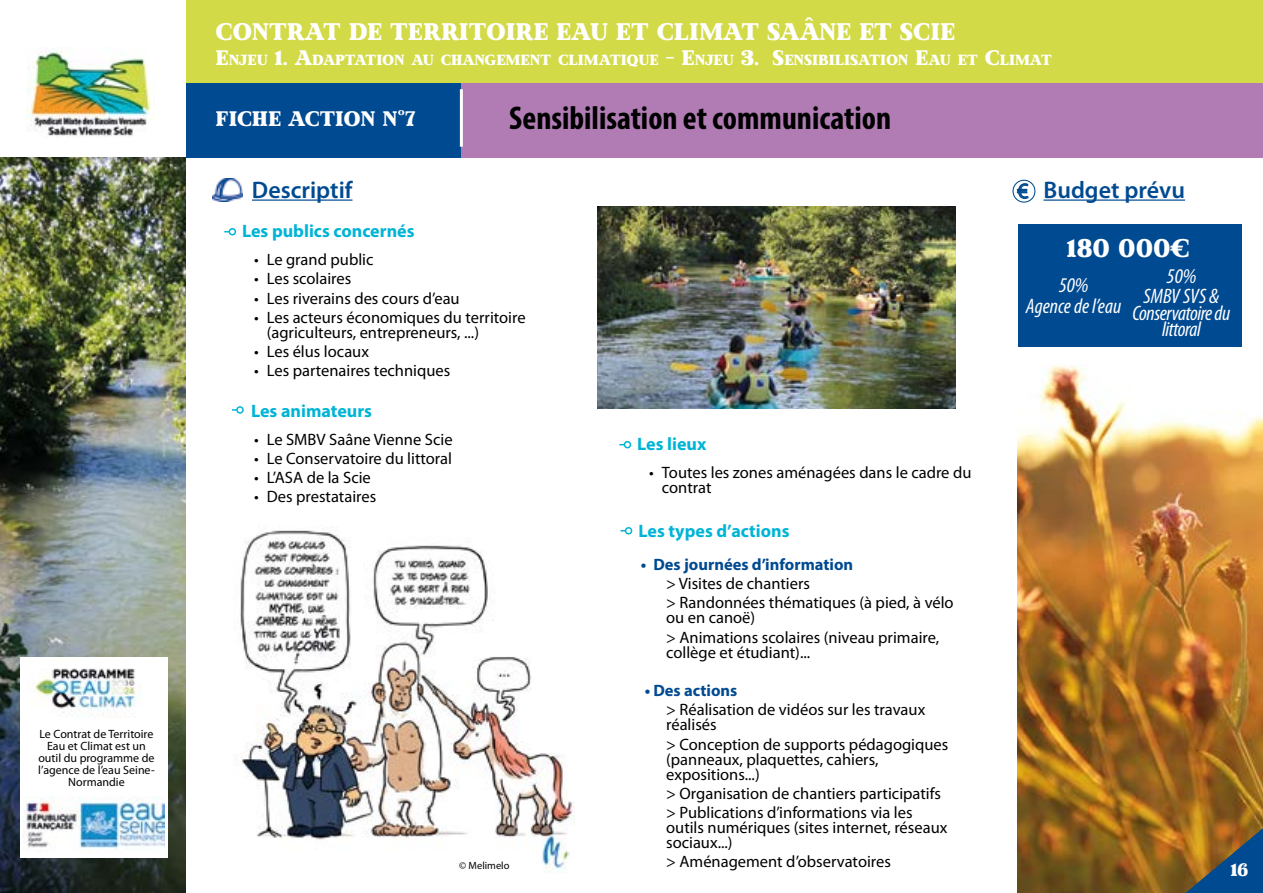
<style>
.page{position:relative;width:1263px;height:893px;background:#fff}
.page>*{position:absolute;margin:0;border:0;box-sizing:border-box;transform-origin:0 0}
.t1{font:700 condensed 33px "Myriad Pro";color:#000}
.t2{font:25.5px "Made Winter Solid";color:#fff}
.t3{font:24px "Made Winter Solid";letter-spacing:-.01em;color:#fff}
.t4{font:600 24px "Myriad Pro";color:#004a91}
.t5{font:italic condensed 21px/20.7px "Myriad Pro";color:#fff;text-align:center}
.t6{font:italic condensed 21px/16.5px "Myriad Pro";letter-spacing:-.02em;color:#fff;text-align:center}
.t7{font:21px "Made Winter Solid";letter-spacing:-.01em;color:#fff}
.t8{font:700 18px "Myriad Pro";color:#00b4d6}
.t9{font:18px "Made Winter Solid";color:#fff}
.t10{font:16.5px/15px "Myriad Pro";color:#000}
.t11{font:700 16.5px "Myriad Pro";color:#004a91}
.t12{font:14.7px "Made Winter Solid";letter-spacing:-.01em;color:#fff}
.t13{font:12px/12px "Myriad Pro";color:#000;text-align:center}
.t14{font:10.5px "Myriad Pro";color:#000}
.s1{font-size:21px}
.s2{font-weight:400;font-size:22.05px}
</style>
<div class="page">
<hr style="left:252px;top:199px;width:100px;height:2px;background:#004a91">
<div style="left:229px;top:228px;width:7px;height:7px;border:2px solid #00b4d6;border-radius:50%"></div>
<img style="left:1018px;top:365px;width:245px;height:528px">
<div style="left:236px;top:406px;width:8px;height:8px;border:2px solid #00b4d6;border-radius:50%"></div>
<div style="left:625px;top:527px;width:7px;height:7px;border:2px solid #00b4d6;border-radius:50%"></div>
<img style="left:237px;top:527px;width:337px;height:343px">
<hr style="left:1043px;top:199px;width:142px;height:2px;background:#004a91">
<img style="left:213px;top:179px;width:29px;height:22px">
<div style="left:1012px;top:180px;width:23px;height:23px;border:1px solid #004a91;border-radius:50%"></div>
<img style="left:0;top:157px;width:186px;height:736px">
<div style="left:20px;top:657px;width:148px;height:201px;background:#fff"></div>
<div style="left:187px;top:83px;width:274px;height:74px;background:#004a91"></div>
<div style="left:461px;top:83px;width:802px;height:74px;background:#b17bb4"></div>
<div style="left:187px;top:0;width:1076px;height:83px;background:#d3da47"></div>
<hr style="left:460px;top:89px;width:3px;height:58px;background:#fff">
<img style="left:28px;top:668px;width:108px;height:49px">
<img style="left:26px;top:49px;width:128px;height:88px">
<img style="left:23px;top:796px;width:142px;height:53px">
<div style="left:1018px;top:224px;width:224px;height:123px;background:#004a91"></div>
<div style="left:624px;top:441px;width:7px;height:7px;border:2px solid #00b4d6;border-radius:50%"></div>
<img style="left:597px;top:206px;width:358px;height:203px">
<svg style="left:1185px;top:828px;width:78px;height:65px;background:#545c56"></svg>
<p class="t13" style="left:38px;top:728px;width:118px">Le Contrat de Territoire<br>Eau et Climat est un outil du programme de l’agence de l’eau Seine-<br>Normandie</p>
<h3 class="t3" style="left:215px;top:16px;width:741px">CONTRAT DE TERRITOIRE EAU ET CLIMAT SAÂNE ET SCIE</h3>
<p class="t12" style="left:215px;top:51px;width:838px"><span class="s1">E</span>NJEU <span class="s1">1. A</span>DAPTATION AU CHANGEMENT CLIMATIQUE <span class="s1">- E</span>NJEU <span class="s1">3. S</span>ENSIBILISATION <span class="s1">E</span>AU ET <span class="s1">C</span>LIMAT</p>
<p class="t7" style="left:215px;top:105px;width:202px">FICHE ACTION N°7</p>
<h1 class="t1" style="left:509px;top:98px;width:383px">Sensibilisation et communication</h1>
<h3 class="t4" style="left:252px;top:174px;width:102px">Descriptif</h3>
<p class="t8" style="left:242px;top:220px;width:174px">Les publics concernés</p>
<p class="t10" style="left:254px;top:252px;width:121px">• Le grand public</p>
<p class="t10" style="left:254px;top:271px;width:99px">• Les scolaires</p>
<p class="t10" style="left:254px;top:290px;width:207px">• Les riverains des cours d’eau</p>
<p class="t10" style="left:267px;top:310px;width:260px;text-indent:-13px">• Les acteurs économiques du territoire (agriculteurs, entrepreneurs, ...)</p>
<p class="t10" style="left:254px;top:344px;width:116px">• Les élus locaux</p>
<p class="t10" style="left:254px;top:363px;width:198px">• Les partenaires techniques</p>
<p class="t8" style="left:251px;top:399px;width:122px">Les animateurs</p>
<p class="t10" style="left:254px;top:431px;width:200px">• Le SMBV Saâne Vienne Scie</p>
<p class="t10" style="left:254px;top:451px;width:200px">• Le Conservatoire du littoral</p>
<p class="t10" style="left:254px;top:470px;width:118px">• L’ASA de la Scie</p>
<p class="t10" style="left:254px;top:489px;width:124px">• Des prestataires</p>
<p class="t14" style="left:459px;top:859px;width:52px">© Melimelo</p>
<p class="t8" style="left:637px;top:433px;width:71px">Les lieux</p>
<p class="t10" style="left:662px;top:465px;width:311px;text-indent:-13px">• Toutes les zones aménagées dans le cadre du contrat</p>
<p class="t8" style="left:639px;top:519px;width:152px">Les types d’actions</p>
<p class="t11" style="left:641px;top:553px;width:214px">• Des journées d’information</p>
<p class="t10" style="left:666px;top:574px;width:289px;line-height:19.2px">&gt; Visites de chantiers<br>&gt; Randonnées thématiques (à pied, à vélo</p>
<p class="t10" style="left:666px;top:608px;width:275px;line-height:19.2px">ou en canoë)<br>&gt; Animations scolaires (niveau primaire,</p>
<p class="t10" style="left:666px;top:644px;width:146px">collège et étudiant)...</p>
<p class="t11" style="left:645px;top:680px;width:94px">• Des actions</p>
<p class="t10" style="left:666px;top:702px;width:261px">&gt; Réalisation de vidéos sur les travaux réalisés</p>
<p class="t10" style="left:666px;top:736px;width:284px">&gt; Conception de supports pédagogiques (panneaux, plaquettes, cahiers, expositions...)</p>
<p class="t10" style="left:666px;top:783px;width:276px;line-height:19.2px">&gt; Organisation de chantiers participatifs &gt; Publications d’informations via les</p>
<p class="t10" style="left:666px;top:820px;width:283px">outils numériques (sites internet, réseaux sociaux...)</p>
<p class="t10" style="left:666px;top:854px;width:226px">&gt; Aménagement d’observatoires</p>
<h3 class="t4" style="left:1017px;top:174px;width:169px"><span class="s2">€</span> Budget prévu</h3>
<h2 class="t2" style="left:1067px;top:231px;width:124px">180 000€</h2>
<p class="t5" style="left:1026px;top:274px;width:97px">50%<br>Agence de l’eau</p>
<p class="t5" style="left:1143px;top:265px;width:78px">50%<br>SMBV SVS &amp;</p>
<p class="t6" style="left:1133px;top:304px;width:99px">Conservatoire du littoral</p>
<p class="t9" style="left:1230px;top:858px;width:19px">16</p>
</div>
